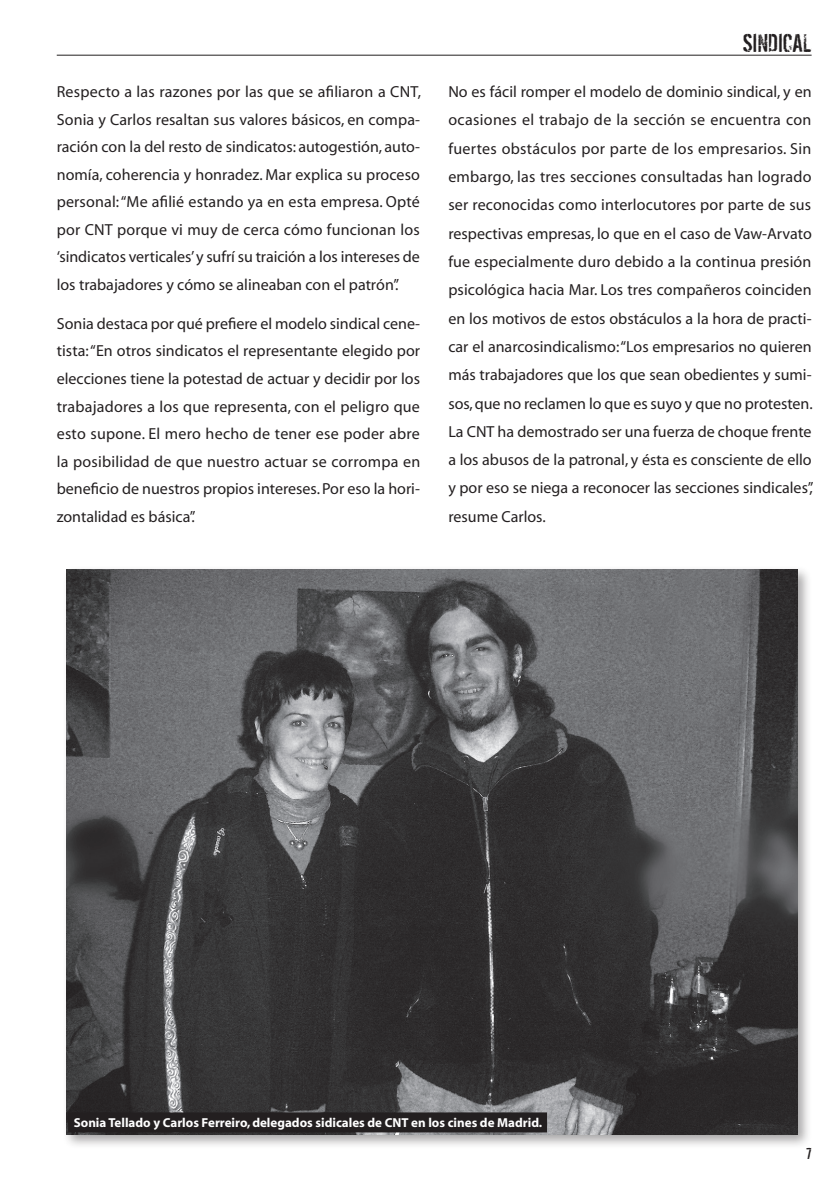
<style>
.page{position:relative;width:840px;height:1191px;background:#fff}
.page>*{position:absolute;margin:0;border:0;box-sizing:border-box;transform-origin:0 0}
.t1{font:28px "Dirty Ego";letter-spacing:.02em;color:#231f20}
.t2{font:18px "Dirty Ego";color:#231f20}
.Cuerpo_de_texto{font:16px/28.4px "Myriad";color:#231f20;text-align:justify}
.Pie_de_foto{font:700 13px "Myriad";color:#fff}
</style>
<div class="page">
<hr style="left:57px;top:55px;width:754px;height:1px;background:#231f20">
<div style="left:62px;top:565px;width:759px;height:592px;background:#231f20;opacity:.4"></div>
<img style="left:67px;top:569px;width:730px;height:565px">
<div style="left:68px;top:1112px;width:478px;height:20px;background:#231f20"></div>
<p class="Cuerpo_de_texto" style="left:57px;top:79px;width:365px;line-height:27.6px">Respecto a las razones por las que se afiliaron a CNT, Sonia y Carlos resaltan sus valores básicos, en compa&shy;ración con la del resto de sindicatos: autogestión, auto&shy;nomía, coherencia y honradez. Mar explica su proceso personal: “Me afilié estando ya en esta empresa. Opté por CNT porque vi muy de cerca cómo funcionan los ‘sindicatos verticales’ y sufrí su traición a los intereses de los trabajadores y cómo se alineaban con el patrón”.</p>
<p class="Cuerpo_de_texto" style="left:57px;top:310px;width:365px;line-height:27.6px">Sonia destaca por qué prefiere el modelo sindical cene&shy;tista: “En otros sindicatos el representante elegido por elecciones tiene la potestad de actuar y decidir por los trabajadores a los que representa, con el peligro que esto supone. El mero hecho de tener ese poder abre la posibilidad de que nuestro actuar se corrompa en beneficio de nuestros propios intereses. Por eso la hori&shy;zontalidad es básica”.</p>
<p class="t1" style="left:742px;top:28px;width:70px">SINDICAL</p>
<p class="Cuerpo_de_texto" style="left:448px;top:78px;width:366px;text-align:left">No es fácil romper el modelo de dominio sindical, y en ocasiones el trabajo de la sección se encuentra con fuertes obstáculos por parte de los empresarios. Sin embargo, las tres secciones consultadas han logrado ser reconocidas como interlocutores por parte de sus respectivas empresas, lo que en el caso de Vaw-Arvato fue especialmente duro debido a la continua presión psicológica hacia Mar. Los tres compañeros coinciden en los motivos de estos obstáculos a la hora de practi&shy;car el anarcosindicalismo: “Los empresarios no quieren más trabajadores que los que sean obedientes y sumi&shy;sos, que no reclamen lo que es suyo y que no protesten.<br>La CNT ha demostrado ser una fuerza de choque frente a los abusos de la patronal, y ésta es consciente de ello y por eso se niega a reconocer las secciones sindicales”, resume Carlos.</p>
<p class="Pie_de_foto" style="left:74px;top:1115px;width:469px">Sonia Tellado y Carlos Ferreiro, delegados sidicales de CNT en los cines de Madrid.</p>
<p class="t2" style="left:805px;top:1143px;width:7px">7</p>
</div>
